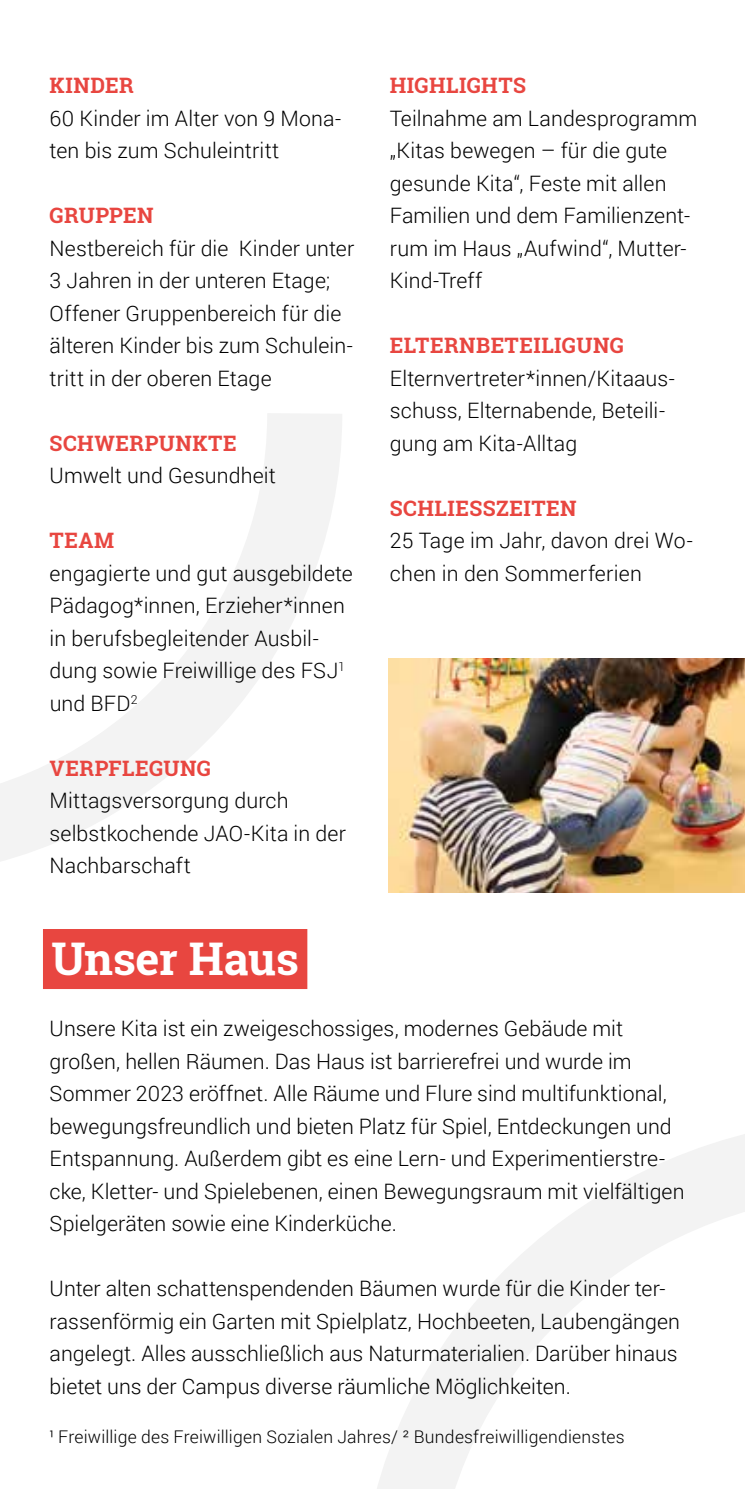
<style>
.page{position:relative;width:745px;height:1489px;background:#fff}
.page>*{position:absolute;margin:0;border:0;box-sizing:border-box;transform-origin:0 0}
.t1{font:700 45px "Roboto Slab";letter-spacing:-.01em;color:#fff}
.t2{font:300 21.25px/32.5px "Roboto";letter-spacing:.005em;color:#000}
.t3{font:700 21.25px "Roboto Slab";letter-spacing:.02em;color:#e84640}
.t4{font:300 17.5px "Roboto";letter-spacing:.01em;color:#000}
</style>
<div class="page">
<svg style="left:377px;top:1135px;width:367px;height:353px"></svg>
<svg style="left:0;top:413px;width:342px;height:448px"></svg>
<img style="left:388px;top:658px;width:356px;height:234px">
<div style="left:43px;top:929px;width:264px;height:60px;background:#e84640"></div>
<p class="t3" style="left:50px;top:71px;width:86px">KINDER</p>
<p class="t2" style="left:50px;top:101px;width:293px">60 Kinder im Alter von 9 Mona&shy;ten bis zum Schuleintritt</p>
<p class="t3" style="left:50px;top:201px;width:105px">GRUPPEN</p>
<p class="t2" style="left:50px;top:231px;width:306px">Nestbereich für die Kinder unter<br>3 Jahren in der unteren Etage;<br>Offener Gruppenbereich für die älteren Kinder bis zum Schulein&shy;tritt in der oberen Etage</p>
<p class="t3" style="left:50px;top:428px;width:188px">SCHWERPUNKTE</p>
<p class="t2" style="left:50px;top:458px;width:228px">Umwelt und Gesundheit</p>
<p class="t3" style="left:50px;top:526px;width:66px">TEAM</p>
<p class="t2" style="left:50px;top:556px;width:304px">engagierte und gut ausgebildete<br>Pädagog*innen, Erzieher*innen in berufsbegleitender Ausbil&shy;dung sowie Freiwillige des FSJ<sup>1 </sup>und BFD<sup>2</sup></p>
<p class="t3" style="left:50px;top:753px;width:163px">VERPFLEGUNG</p>
<p class="t2" style="left:50px;top:783px;width:297px">Mittagsversorgung durch selbstkochende JAO-Kita in der<br>Nachbarschaft</p>
<h1 class="t1" style="left:51px;top:927px;width:249px">Unser Haus</h1>
<p class="t3" style="left:389px;top:71px;width:137px">HIGHLIGHTS</p>
<p class="t2" style="left:389px;top:101px;width:309px">Teilnahme am Landesprogramm „Kitas bewegen – für die gute gesunde Kita“, Feste mit allen<br>Familien und dem Familienzent&shy;rum im Haus „Aufwind“, Mutter-<br>Kind-Treff</p>
<p class="t3" style="left:389px;top:331px;width:235px">ELTERNBETEILIGUNG</p>
<p class="t2" style="left:389px;top:361px;width:286px">Elternvertreter*innen/Kitaaus&shy;schuss, Elternabende, Beteili&shy;gung am Kita-Alltag</p>
<p class="t3" style="left:389px;top:493px;width:188px">SCHLIESSZEITEN</p>
<p class="t2" style="left:389px;top:523px;width:304px">25 Tage im Jahr, davon drei Wo&shy;chen in den Sommerferien</p>
<p class="t2" style="left:50px;top:1011px;width:636px">Unsere Kita ist ein zweigeschossiges, modernes Gebäude mit großen, hellen Räumen. Das Haus ist barrierefrei und wurde im Sommer 2023 eröffnet. Alle Räume und Flure sind multifunktional, bewegungsfreundlich und bieten Platz für Spiel, Entdeckungen und Entspannung. Außerdem gibt es eine Lern- und Experimentierstre&shy;cke, Kletter- und Spielebenen, einen Bewegungsraum mit vielfältigen Spielgeräten sowie eine Kinderküche.</p>
<p class="t2" style="left:50px;top:1271px;width:631px">Unter alten schattenspendenden Bäumen wurde für die Kinder ter&shy;rassenförmig ein Garten mit Spielplatz, Hochbeeten, Laubengängen angelegt. Alles ausschließlich aus Naturmaterialien. Darüber hinaus bietet uns der Campus diverse räumliche Möglichkeiten.</p>
<p class="t4" style="left:50px;top:1423px;width:576px">¹ Freiwillige des Freiwilligen Sozialen Jahres/ ² Bundesfreiwilligendienstes</p>
</div>
